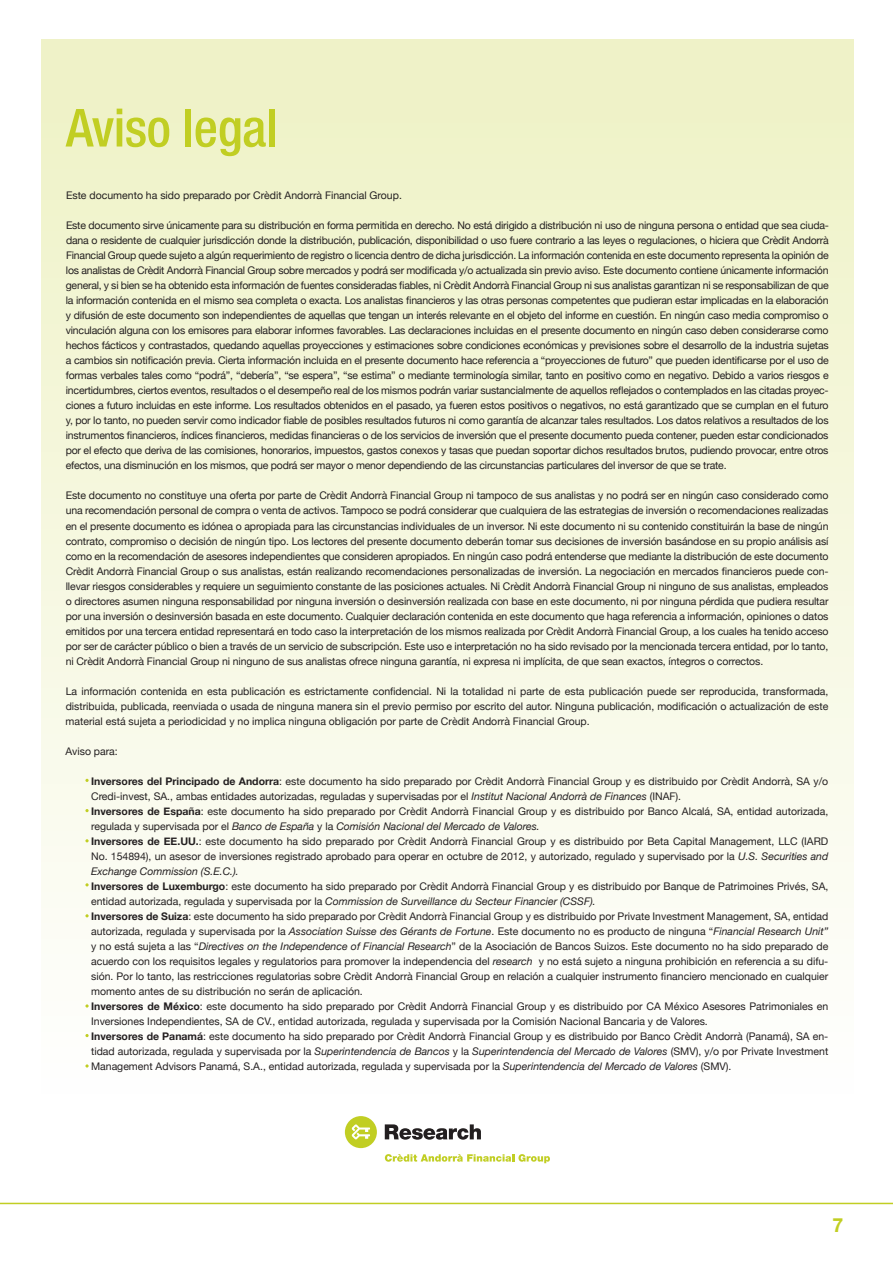
<style>
.page{position:relative;width:893px;height:1263px;background:#fff}
.page>*{position:absolute;margin:0;border:0;box-sizing:border-box;transform-origin:0 0}
.t1{font:500 condensed 52.5px "Helvetica Neue";letter-spacing:-.01em;color:#c1ce23}
.t2{font:700 19.5px "Helvetica Neue LT Std";color:#c1ce23}
.t3{font:10.5px/15px "Helvetica Neue";color:#231f20;text-align:justify}
.s1{font-weight:700}
.s2{font-style:italic}
</style>
<div class="page">
<div style="left:41px;top:39px;width:813px;height:1138px;background:linear-gradient(to bottom,#eef2c5,#fff)"></div>
<hr style="left:0;top:1203px;width:893px;height:1px;background:#c1ce23">
<svg style="left:85px;top:779px;width:4px;height:3px"></svg>
<svg style="left:85px;top:839px;width:4px;height:3px"></svg>
<svg style="left:85px;top:809px;width:4px;height:3px"></svg>
<svg style="left:85px;top:883px;width:4px;height:3px"></svg>
<svg style="left:85px;top:1004px;width:4px;height:3px"></svg>
<svg style="left:85px;top:1034px;width:4px;height:3px"></svg>
<svg style="left:85px;top:1064px;width:4px;height:3px"></svg>
<svg style="left:85px;top:914px;width:4px;height:3px"></svg>
<svg style="left:385px;top:1154px;width:165px;height:9px"></svg>
<svg style="left:385px;top:1124px;width:96px;height:16px"></svg>
<div style="left:345px;top:1116px;width:32px;height:32px;background:#c1ce23;border-radius:50%"></div>
<svg style="left:352px;top:1124px;width:18px;height:15px"></svg>
<h1 class="t1" style="left:66px;top:97px;width:213px">Aviso legal</h1>
<p class="t3" style="left:66px;top:189px;width:337px">Este documento ha sido preparado por Crèdit Andorrà Financial Group.</p>
<p class="t3" style="left:66px;top:219px;width:765px">Este documento sirve únicamente para su distribución en forma permitida en derecho. No está dirigido a distribución ni uso de ninguna persona o entidad que sea ciuda&shy;dana o residente de cualquier jurisdicción donde la distribución, publicación, disponibilidad o uso fuere contrario a las leyes o regulaciones, o hiciera que Crèdit Andorrà Financial Group quede sujeto a algún requerimiento de registro o licencia dentro de dicha jurisdicción. La información contenida en este documento representa la opinión de los analistas de Crèdit Andorrà Financial Group sobre mercados y podrá ser modificada y/o actualizada sin previo aviso. Este documento contiene únicamente información general, y si bien se ha obtenido esta información de fuentes consideradas fiables, ni Crèdit Andorrà Financial Group ni sus analistas garantizan ni se responsabilizan de que la información contenida en el mismo sea completa o exacta. Los analistas financieros y las otras personas competentes que pudieran estar implicadas en la elaboración y difusión de este documento son independientes de aquellas que tengan un interés relevante en el objeto del informe en cuestión. En ningún caso media compromiso o vinculación alguna con los emisores para elaborar informes favorables. Las declaraciones incluidas en el presente documento en ningún caso deben considerarse como hechos fácticos y contrastados, quedando aquellas proyecciones y estimaciones sobre condiciones económicas y previsiones sobre el desarrollo de la industria sujetas a cambios sin notificación previa. Cierta información incluida en el presente documento hace referencia a “proyecciones de futuro” que pueden identificarse por el uso de formas verbales tales como “podrá”, “debería”, “se espera”, “se estima” o mediante terminología similar, tanto en positivo como en negativo. Debido a varios riesgos e incertidumbres, ciertos eventos, resultados o el desempeño real de los mismos podrán variar sustancialmente de aquellos reflejados o contemplados en las citadas proyec&shy;ciones a futuro incluidas en este informe. Los resultados obtenidos en el pasado, ya fueren estos positivos o negativos, no está garantizado que se cumplan en el futuro y, por lo tanto, no pueden servir como indicador fiable de posibles resultados futuros ni como garantía de alcanzar tales resultados. Los datos relativos a resultados de los instrumentos financieros, índices financieros, medidas financieras o de los servicios de inversión que el presente documento pueda contener, pueden estar condicionados por el efecto que deriva de las comisiones, honorarios, impuestos, gastos conexos y tasas que puedan soportar dichos resultados brutos, pudiendo provocar, entre otros efectos, una disminución en los mismos, que podrá ser mayor o menor dependiendo de las circunstancias particulares del inversor de que se trate.</p>
<p class="t3" style="left:66px;top:489px;width:764px">Este documento no constituye una oferta por parte de Crèdit Andorrà Financial Group ni tampoco de sus analistas y no podrá ser en ningún caso considerado como una recomendación personal de compra o venta de activos. Tampoco se podrá considerar que cualquiera de las estrategias de inversión o recomendaciones realizadas en el presente documento es idónea o apropiada para las circunstancias individuales de un inversor. Ni este documento ni su contenido constituirán la base de ningún contrato, compromiso o decisión de ningún tipo. Los lectores del presente documento deberán tomar sus decisiones de inversión basándose en su propio análisis así como en la recomendación de asesores independientes que consideren apropiados. En ningún caso podrá entenderse que mediante la distribución de este documento Crèdit Andorrà Financial Group o sus analistas, están realizando recomendaciones personalizadas de inversión. La negociación en mercados financieros puede con&shy;llevar riesgos considerables y requiere un seguimiento constante de las posiciones actuales. Ni Crèdit Andorrà Financial Group ni ninguno de sus analistas, empleados o directores asumen ninguna responsabilidad por ninguna inversión o desinversión realizada con base en este documento, ni por ninguna pérdida que pudiera resultar por una inversión o desinversión basada en este documento. Cualquier declaración contenida en este documento que haga referencia a información, opiniones o datos emitidos por una tercera entidad representará en todo caso la interpretación de los mismos realizada por Crèdit Andorrà Financial Group, a los cuales ha tenido acceso por ser de carácter público o bien a través de un servicio de subscripción. Este uso e interpretación no ha sido revisado por la mencionada tercera entidad, por lo tanto, ni Crèdit Andorrà Financial Group ni ninguno de sus analistas ofrece ninguna garantía, ni expresa ni implícita, de que sean exactos, íntegros o correctos.</p>
<p class="t3" style="left:66px;top:684px;width:764px">La información contenida en esta publicación es estrictamente confidencial. Ni la totalidad ni parte de esta publicación puede ser reproducida, transformada, distribuida, publicada, reenviada o usada de ninguna manera sin el previo permiso por escrito del autor. Ninguna publicación, modificación o actualización de este material está sujeta a periodicidad y no implica ninguna obligación por parte de Crèdit Andorrà Financial Group.</p>
<p class="t3" style="left:66px;top:744px;width:54px">Aviso para:</p>
<p class="t3" style="left:91px;top:774px;width:739px;text-align:left"><span class="s1">Inversores del Principado de Andorra</span>: este documento ha sido preparado por Crèdit Andorrà Financial Group y es distribuido por Crèdit Andorrà, SA y/o Credi-invest, SA., ambas entidades autorizadas, reguladas y supervisadas por el <span class="s2">Institut Nacional Andorrà de Finances</span> (INAF).<br><span class="s1">Inversores de España</span>: este documento ha sido preparado por Crèdit Andorrà Financial Group y es distribuido por Banco Alcalá, SA, entidad autorizada, regulada y supervisada por el <span class="s2">Banco de España</span> y la <span class="s2">Comisión Nacional del Mercado de Valores.<br></span><span class="s1">Inversores de EE.UU.</span>: este documento ha sido preparado por Crèdit Andorrà Financial Group y es distribuido por Beta Capital Management, LLC (IARD No. 154894), un asesor de inversiones registrado aprobado para operar en octubre de 2012, y autorizado, regulado y supervisado por la <span class="s2">U.S. Securities and Exchange Commission (S.E.C.).<br></span><span class="s1">Inversores de Luxemburgo</span>: este documento ha sido preparado por Crèdit Andorrà Financial Group y es distribuido por Banque de Patrimoines Privés, SA, entidad autorizada, regulada y supervisada por la <span class="s2">Commission de Surveillance du Secteur Financier (CSSF).<br></span><span class="s1">Inversores de Suiza</span>: este documento ha sido preparado por Crèdit Andorrà Financial Group y es distribuido por Private Investment Management, SA, entidad autorizada, regulada y supervisada por la <span class="s2">Association Suisse des Gérants de Fortune</span>. Este documento no es producto de ninguna “<span class="s2">Financial Research Unit” </span>y no está sujeta a las “<span class="s2">Directives on the Independence of Financial Research</span>” de la Asociación de Bancos Suizos. Este documento no ha sido preparado de acuerdo con los requisitos legales y regulatorios para promover la independencia del <span class="s2">research</span> y no está sujeto a ninguna prohibición en referencia a su difu&shy;sión. Por lo tanto, las restricciones regulatorias sobre Crèdit Andorrà Financial Group en relación a cualquier instrumento financiero mencionado en cualquier momento antes de su distribución no serán de aplicación.<br><span class="s1">Inversores de México</span>: este documento ha sido preparado por Crèdit Andorrà Financial Group y es distribuido por CA México Asesores Patrimoniales en Inversiones Independientes, SA de CV., entidad autorizada, regulada y supervisada por la Comisión Nacional Bancaria y de Valores.<br><span class="s1">Inversores de Panamá</span>: este documento ha sido preparado por Crèdit Andorrà Financial Group y es distribuido por Banco Crèdit Andorrà (Panamá), SA en&shy;tidad autorizada, regulada y supervisada por la <span class="s2">Superintendencia de Bancos</span> y la <span class="s2">Superintendencia del Mercado de Valores</span> (SMV), y/o por Private Investment Management Advisors Panamá, S.A., entidad autorizada, regulada y supervisada por la <span class="s2">Superintendencia del Mercado de Valores</span> (SMV).</p>
<h2 class="t2" style="left:832px;top:1213px;width:12px">7</h2>
</div>
